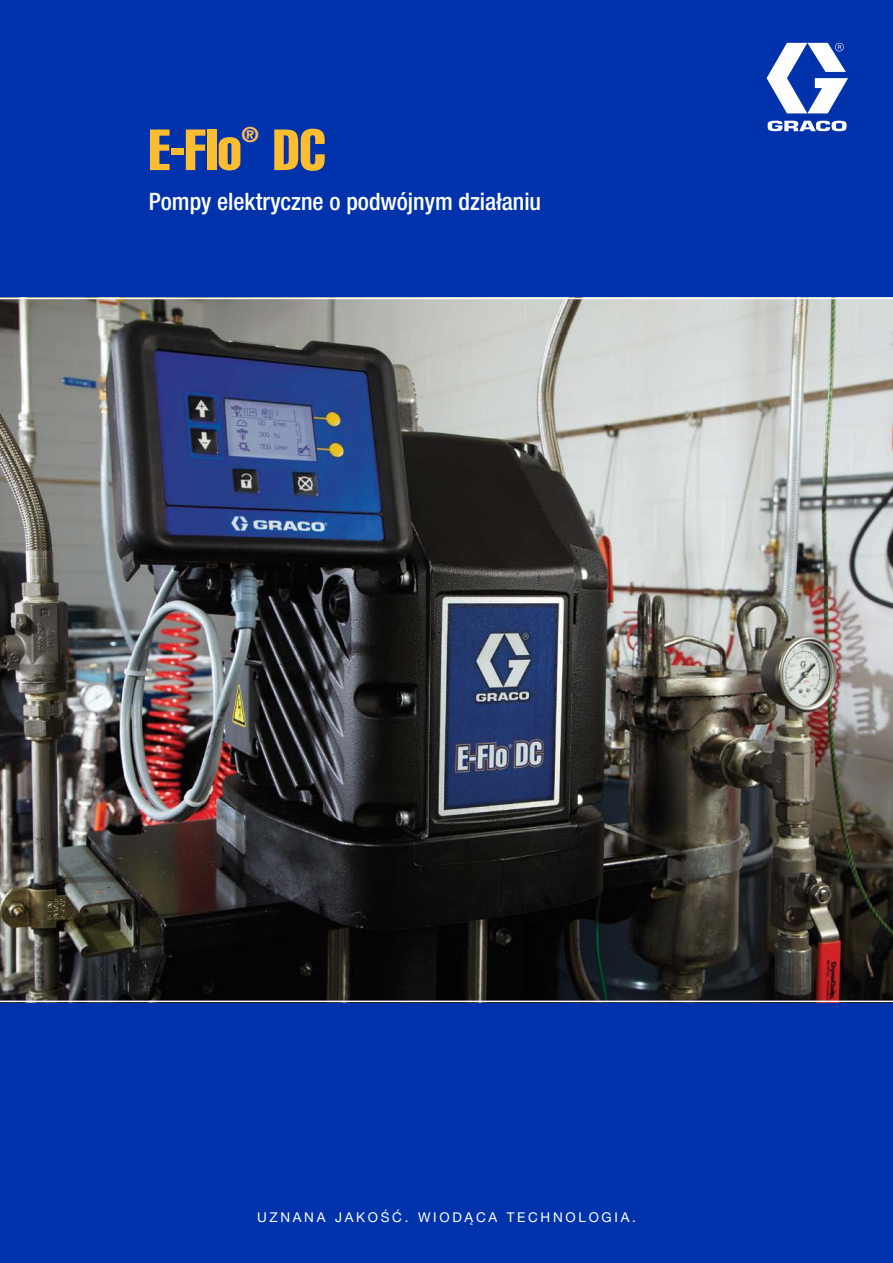
<style>
.page{position:relative;width:893px;height:1263px;background:#0033ab}
.page>*{position:absolute;margin:0;border:0;box-sizing:border-box;transform-origin:0 0}
.t1{font:57px "Helvetica LT Std Comp";color:#fcbd30}
.t2{font:500 condensed 24px "Helvetica Neue LTCE";color:#fff}
.t3{font:21px "Helvetica LT Std Comp";color:#fdbc5e}
.t4{font:13.5px "Helvetica Neue LT Pro";letter-spacing:.2em;color:#fff}
</style>
<div class="page">
<img style="left:0;top:299px;width:893px;height:701px">
<svg style="left:767px;top:43px;width:81px;height:70px"></svg>
<svg style="left:768px;top:120px;width:79px;height:11px"></svg>
<hr style="left:0;top:1000px;width:893px;height:2px;background:#fff">
<hr style="left:0;top:298px;width:893px;height:1px;background:#fff">
<h1 class="t1" style="left:149px;top:114px;width:94px">E-Flo</h1>
<p class="t3" style="left:242px;top:121px;width:18px">®</p>
<h1 class="t1" style="left:273px;top:114px;width:54px">DC</h1>
<p class="t2" style="left:149px;top:187px;width:394px">Pompy elektryczne o podwójnym działaniu</p>
<p class="t4" style="left:257px;top:1209px;width:380px">UZNANA JAKOŚĆ. WIODĄCA TECHNOLOGIA.</p>
</div>
